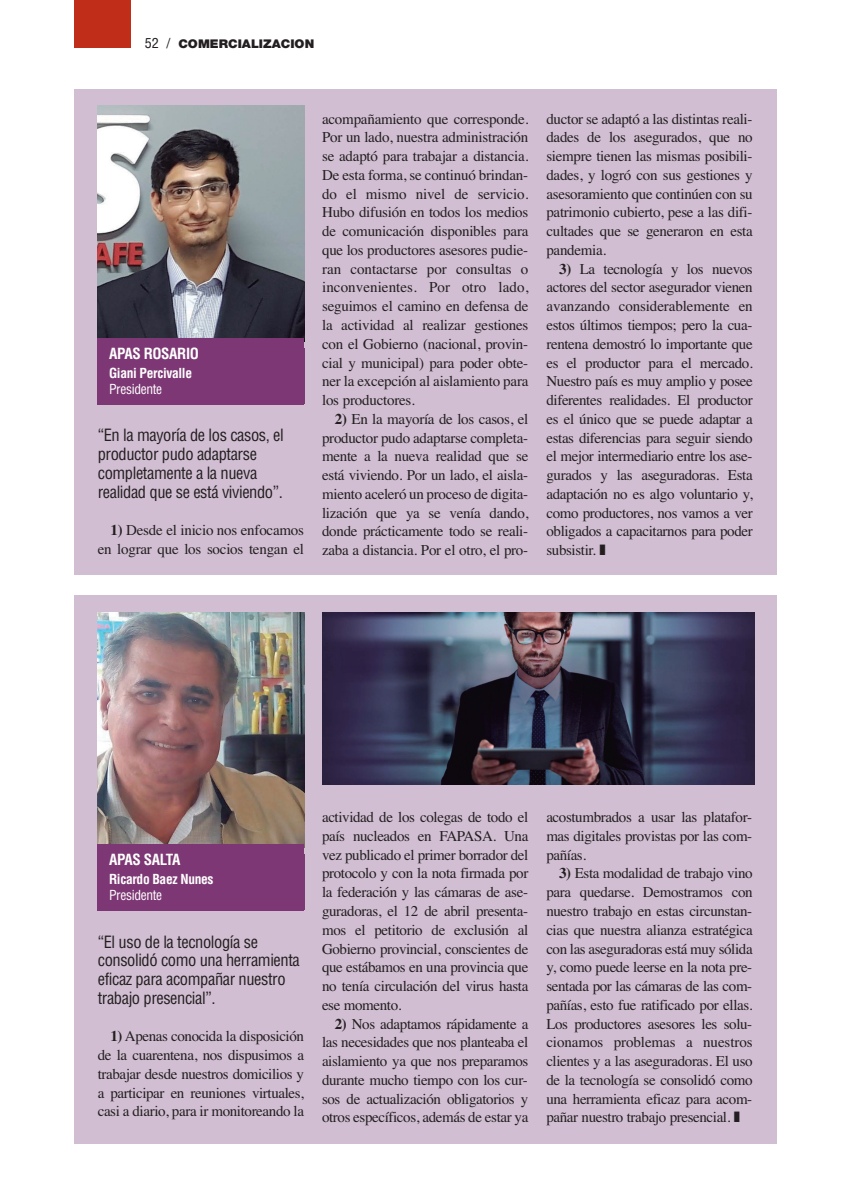
<style>
.page{position:relative;width:851px;height:1191px;background:#fff}
.page>*{position:absolute;margin:0;border:0;box-sizing:border-box;transform-origin:0 0}
.t1{font:condensed 16.5px/18.8px "Helvetica";letter-spacing:-.025em;color:#231f20}
.t2{font:15px/18.8px "Times";letter-spacing:-.025em;color:#231f20;text-align:justify}
.t3{font:700 condensed 15px "Helvetica";letter-spacing:-.025em;color:#fff}
.t4{font:700 condensed 13.5px "Helvetica";letter-spacing:-.025em;color:#fff}
.t5{font:condensed 13.5px "Helvetica";letter-spacing:-.025em;color:#fff}
.t6{font:900 12px "Helvetica Neue LT Std";color:#231f20;scale:1.05 1}
.s1{font-family:"Helvetica";font-weight:400;font-stretch:condensed;font-size:13.5px}
.s2{font-weight:700}
</style>
<div class="page">
<div style="left:74px;top:0;width:57px;height:48px;background:#c02d19"></div>
<div style="left:74px;top:89px;width:702px;height:486px;background:#d1bed2"></div>
<img style="left:98px;top:106px;width:206px;height:232px">
<div style="left:98px;top:338px;width:206px;height:67px;background:#7d3774"></div>
<div style="left:74px;top:595px;width:702px;height:549px;background:#d1bed2"></div>
<img style="left:98px;top:612px;width:206px;height:232px">
<div style="left:98px;top:844px;width:206px;height:67px;background:#7d3774"></div>
<img style="left:322px;top:612px;width:432px;height:172px">
<p class="t6" style="left:145px;top:39px;width:163px"><span class="s1">52 /</span> COMERCIALIZACION</p>
<p class="t3" style="left:109px;top:345px;width:91px">APAS ROSARIO</p>
<p class="t4" style="left:109px;top:365px;width:85px">Giani Percivalle</p>
<p class="t5" style="left:109px;top:381px;width:55px">Presidente</p>
<p class="t1" style="left:98px;top:426px;width:187px">“En la mayoría de los casos, el productor pudo adaptarse completamente a la nueva realidad que se está viviendo”.</p>
<p class="t2" style="left:98px;top:520px;width:208px;text-align:right"><span class="s2">1)</span> Desde el inicio nos enfocamos en lograr que los socios tengan el</p>
<p class="t2" style="left:322px;top:109px;width:208px">acompañamiento que corresponde.<br>Por un lado, nuestra administración se adaptó para trabajar a distancia.<br>De esta forma, se continuó brindan&shy;do el mismo nivel de servicio.<br>Hubo difusión en todos los medios de comunicación disponibles para que los productores asesores pudie&shy;ran contactarse por consultas o inconvenientes. Por otro lado, seguimos el camino en defensa de la actividad al realizar gestiones con el Gobierno (nacional, provin&shy;cial y municipal) para poder obte&shy;ner la excepción al aislamiento para los productores.</p>
<p class="t2" style="left:322px;top:409px;width:208px;text-indent:13px"><span class="s2">2)</span> En la mayoría de los casos, el productor pudo adaptarse completa&shy;mente a la nueva realidad que se está viviendo. Por un lado, el aisla&shy;miento aceleró un proceso de digita&shy;lización que ya se venía dando, donde prácticamente todo se reali&shy;zaba a distancia. Por el otro, el pro-</p>
<p class="t2" style="left:546px;top:109px;width:208px">ductor se adaptó a las distintas reali&shy;dades de los asegurados, que no siempre tienen las mismas posibili&shy;dades, y logró con sus gestiones y asesoramiento que continúen con su patrimonio cubierto, pese a las difi&shy;cultades que se generaron en esta pandemia.</p>
<p class="t2" style="left:546px;top:259px;width:208px;text-indent:13px"><span class="s2">3)</span> La tecnología y los nuevos actores del sector asegurador vienen avanzando considerablemente en estos últimos tiempos; pero la cua&shy;rentena demostró lo importante que es el productor para el mercado.<br>Nuestro país es muy amplio y posee diferentes realidades. El productor es el único que se puede adaptar a estas diferencias para seguir siendo el mejor intermediario entre los ase&shy;gurados y las aseguradoras. Esta adaptación no es algo voluntario y, como productores, nos vamos a ver obligados a capacitarnos para poder subsistir.</p>
<p class="t3" style="left:109px;top:851px;width:73px">APAS SALTA</p>
<p class="t4" style="left:109px;top:871px;width:106px">Ricardo Baez Nunes</p>
<p class="t5" style="left:109px;top:887px;width:55px">Presidente</p>
<p class="t1" style="left:98px;top:932px;width:204px">“El uso de la tecnología se consolidó como una herramienta eficaz para acompañar nuestro trabajo presencial”.</p>
<p class="t2" style="left:98px;top:1026px;width:208px;text-indent:13px"><span class="s2">1)</span> Apenas conocida la disposición de la cuarentena, nos dispusimos a trabajar desde nuestros domicilios y a participar en reuniones virtuales, casi a diario, para ir monitoreando la</p>
<p class="t2" style="left:322px;top:807px;width:208px">actividad de los colegas de todo el país nucleados en FAPASA. Una vez publicado el primer borrador del protocolo y con la nota firmada por la federación y las cámaras de ase&shy;guradoras, el 12 de abril presenta&shy;mos el petitorio de exclusión al Gobierno provincial, conscientes de que estábamos en una provincia que no tenía circulación del virus hasta ese momento.</p>
<p class="t2" style="left:322px;top:1014px;width:208px;text-indent:13px"><span class="s2">2)</span> Nos adaptamos rápidamente a las necesidades que nos planteaba el aislamiento ya que nos preparamos durante mucho tiempo con los cur&shy;sos de actualización obligatorios y otros específicos, además de estar ya</p>
<p class="t2" style="left:546px;top:807px;width:207px">acostumbrados a usar las platafor&shy;mas digitales provistas por las com&shy;pañías.</p>
<p class="t2" style="left:546px;top:864px;width:208px;text-indent:13px"><span class="s2">3)</span> Esta modalidad de trabajo vino para quedarse. Demostramos con nuestro trabajo en estas circunstan&shy;cias que nuestra alianza estratégica con las aseguradoras está muy sólida y, como puede leerse en la nota pre&shy;sentada por las cámaras de las com&shy;pañías, esto fue ratificado por ellas.<br>Los productores asesores les solu&shy;cionamos problemas a nuestros clientes y a las aseguradoras. El uso de la tecnología se consolidó como una herramienta eficaz para acom&shy;pañar nuestro trabajo presencial.</p>
</div>
